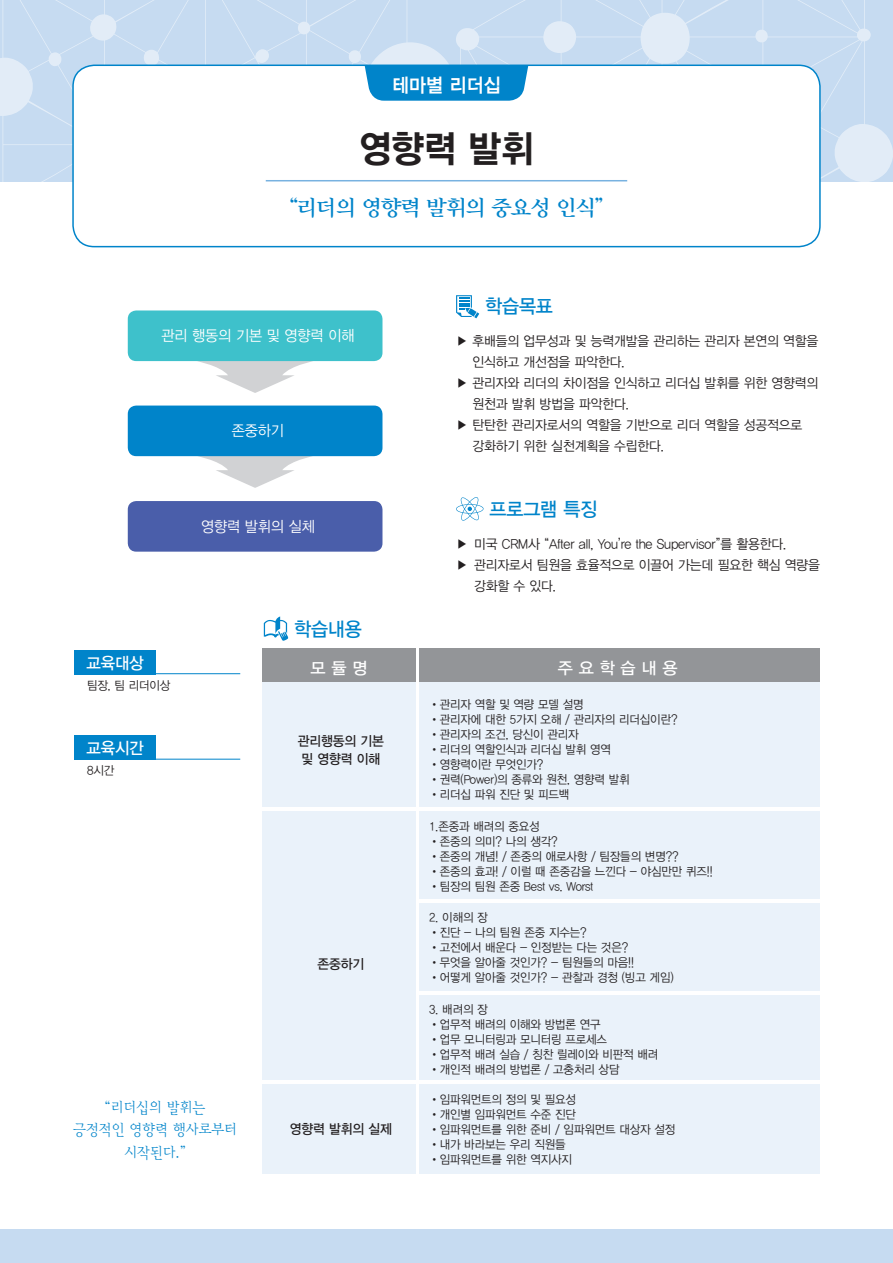
<style>
.page{position:relative;width:893px;height:1263px;background:#fff}
.page>*{position:absolute;margin:0;border:0;box-sizing:border-box;transform-origin:0 0}
.t1{font:37.5px "YDVYGO35";color:#231f20;scale:.95 1}
.t2{font:21px "YDVC Mjo L";letter-spacing:-.075em;color:#0084ca}
.t3{font:19.5px "YDVYGO33";letter-spacing:-.01em;color:#0084ca;scale:.95 1}
.t4{font:19.5px "YDVYGO34";color:#fff;scale:.95 1}
.t5{font:16.5px "YDVYGO33";letter-spacing:-.01em;color:#fff}
.t6{font:16.5px "YDVYGO33";letter-spacing:-.01em;color:#fff;scale:.95 1}
.t7{font:15px "YDVY Mj O22";color:#0084ca;scale:.95 1}
.t8{font:15px "YDVYGO32";letter-spacing:-.01em;color:#fff;scale:.95 1}
.t9{font:13.5px/21px "YDVYGO32";letter-spacing:-.01em;color:#231f20;scale:.95 1}
.t10{font:13.5px "YDVYGO33";letter-spacing:-.01em;color:#231f20;scale:.95 1}
.t11{font:12px "YDVYGO32";letter-spacing:-.01em;color:#231f20;scale:.95 1}
</style>
<div class="page">
<div style="left:0;top:1229px;width:893px;height:34px;background:#c6dbf1"></div>
<svg style="left:0;top:0;width:411px;height:248px;background:#cee0f3"></svg>
<svg style="left:411px;top:0;width:482px;height:319px"></svg>
<div style="left:73px;top:65px;width:747px;height:182px;background:#fff;border-radius:21px"></div>
<div style="left:72px;top:65px;width:749px;height:182px;border:2px solid #0084ca;border-radius:21px"></div>
<svg style="left:365px;top:66px;width:163px;height:35px;background:#0e8acc"></svg>
<div style="left:263px;top:672px;width:557px;height:501px;background:#eaf2fa"></div>
<div style="left:263px;top:648px;width:557px;height:34px;background:#939598"></div>
<hr style="left:263px;top:807px;width:557px;height:3px;background:#fff">
<hr style="left:416px;top:899px;width:404px;height:4px;background:#fff">
<hr style="left:416px;top:991px;width:404px;height:3px;background:#fff">
<hr style="left:263px;top:1080px;width:557px;height:4px;background:#fff">
<hr style="left:416px;top:648px;width:3px;height:526px;background:#fff">
<svg style="left:456px;top:295px;width:23px;height:23px"></svg>
<svg style="left:456px;top:497px;width:27px;height:24px"></svg>
<hr style="left:266px;top:180px;width:361px;height:1px;background:#78b2e0">
<div style="left:74px;top:650px;width:82px;height:24px;background:#0084ca"></div>
<div style="left:74px;top:735px;width:82px;height:24px;background:#0084ca"></div>
<hr style="left:74px;top:673px;width:166px;height:1px;background:#0084ca">
<hr style="left:74px;top:759px;width:166px;height:1px;background:#0084ca">
<svg style="left:264px;top:616px;width:24px;height:25px"></svg>
<svg style="left:193px;top:361px;width:124px;height:32px"></svg>
<svg style="left:193px;top:456px;width:124px;height:32px"></svg>
<div style="left:128px;top:310px;width:254px;height:51px;background:#3ec1cb;border-radius:9px"></div>
<div style="left:128px;top:406px;width:254px;height:50px;background:#0084ca;border-radius:9px"></div>
<div style="left:128px;top:501px;width:254px;height:51px;background:#4a5eaa;border-radius:9px"></div>
<p class="t4" style="left:392px;top:72px;width:116px">테마별 리더십</p>
<p class="t1" style="left:359px;top:123px;width:185px">영향력 발휘</p>
<p class="t2" style="left:290px;top:193px;width:315px">“리더의 영향력 발휘의 중요성 인식”</p>
<p class="t8" style="left:161px;top:326px;width:205px">관리 행동의 기본 및 영향력 이해</p>
<p class="t8" style="left:232px;top:421px;width:56px">존중하기</p>
<p class="t3" style="left:485px;top:293px;width:73px">학습목표</p>
<p class="t9" style="left:456px;top:329px;width:383px">▶ 후배들의 업무성과 및 능력개발을 관리하는 관리자 본연의 역할을</p>
<p class="t9" style="left:473px;top:350px;width:162px">인식하고 개선점을 파악한다.</p>
<p class="t9" style="left:456px;top:371px;width:383px">▶ 관리자와 리더의 차이점을 인식하고 리더십 발휘를 위한 영향력의</p>
<p class="t9" style="left:473px;top:392px;width:166px">원천과 발휘 방법을 파악한다.</p>
<p class="t9" style="left:473px;top:413px;width:349px;text-indent:-16px">▶ 탄탄한 관리자로서의 역할을 기반으로 리더 역할을 성공적으로 강화하기 위한 실천계획을 수립한다.</p>
<p class="t6" style="left:87px;top:651px;width:62px">교육대상</p>
<p class="t8" style="left:201px;top:516px;width:121px">영향력 발휘의 실체</p>
<p class="t3" style="left:294px;top:616px;width:73px">학습내용</p>
<p class="t3" style="left:490px;top:496px;width:115px">프로그램 특징</p>
<p class="t9" style="left:456px;top:533px;width:349px">▶ 미국 CRM사 “After all, You’re the Supervisor”를 활용한다.</p>
<p class="t9" style="left:456px;top:554px;width:384px">▶ 관리자로서 팀원을 효율적으로 이끌어 가는데 필요한 핵심 역량을</p>
<p class="t9" style="left:474px;top:575px;width:88px">강화할 수 있다.</p>
<p class="t5" style="left:310px;top:656px;width:59px">모 듈 명</p>
<p class="t5" style="left:558px;top:656px;width:121px">주 요 학 습 내 용</p>
<p class="t11" style="left:87px;top:677px;width:89px">팀장, 팀 리더이상</p>
<p class="t6" style="left:87px;top:737px;width:62px">교육시간</p>
<p class="t11" style="left:87px;top:763px;width:30px">8시간</p>
<p class="t7" style="left:105px;top:1097px;width:107px">“리더십의 발휘는</p>
<p class="t7" style="left:73px;top:1119px;width:174px">긍정적인 영향력 행사로부터</p>
<p class="t7" style="left:124px;top:1142px;width:66px">시작된다.”</p>
<p class="t10" style="left:298px;top:732px;width:92px">관리행동의 기본</p>
<p class="t10" style="left:301px;top:750px;width:85px">및 영향력 이해</p>
<p class="t10" style="left:317px;top:955px;width:51px">존중하기</p>
<p class="t10" style="left:290px;top:1119px;width:109px">영향력 발휘의 실제</p>
<p class="t11" style="left:429px;top:696px;width:164px">•관리자 역할 및 역량 모델 설명</p>
<p class="t11" style="left:429px;top:711px;width:263px">•관리자에 대한 5가지 오해 / 관리자의 리더십이란?</p>
<p class="t11" style="left:429px;top:726px;width:159px">•관리자의 조건, 당신이 관리자</p>
<p class="t11" style="left:429px;top:741px;width:193px">•리더의 역할인식과 리더십 발휘 영역</p>
<p class="t11" style="left:429px;top:756px;width:122px">•영향력이란 무엇인가?</p>
<p class="t11" style="left:429px;top:771px;width:212px">•권력(Power)의 종류와 원천, 영향력 발휘</p>
<p class="t11" style="left:429px;top:786px;width:149px">•리더십 파워 진단 및 피드백</p>
<p class="t11" style="left:429px;top:819px;width:118px">1.존중과 배려의 중요성</p>
<p class="t11" style="left:429px;top:834px;width:137px">•존중의 의미? 나의 생각?</p>
<p class="t11" style="left:429px;top:849px;width:264px">•존중의 개념! / 존중의 애로사항 / 팀장들의 변명??</p>
<p class="t11" style="left:429px;top:864px;width:300px">•존중의 효과! / 이럴 때 존중감을 느낀다 - 야심만만 퀴즈!!</p>
<p class="t11" style="left:429px;top:879px;width:174px">•팀장의 팀원 존중 Best vs. Worst</p>
<p class="t11" style="left:429px;top:909px;width:63px">2. 이해의 장</p>
<p class="t11" style="left:429px;top:924px;width:167px">•진단 - 나의 팀원 존중 지수는?</p>
<p class="t11" style="left:429px;top:939px;width:211px">•고전에서 배운다 - 인정받는 다는 것은?</p>
<p class="t11" style="left:429px;top:954px;width:217px">•무엇을 알아줄 것인가? - 팀원들의 마음!!</p>
<p class="t11" style="left:429px;top:969px;width:259px">•어떻게 알아줄 것인가? - 관찰과 경청 (빙고 게임)</p>
<p class="t11" style="left:429px;top:1001px;width:63px">3. 배려의 장</p>
<p class="t11" style="left:429px;top:1016px;width:182px">•업무적 배려의 이해와 방법론 연구</p>
<p class="t11" style="left:429px;top:1031px;width:189px">•업무 모니터링과 모니터링 프로세스</p>
<p class="t11" style="left:429px;top:1046px;width:243px">•업무적 배려 실습 / 칭찬 릴레이와 비판적 배려</p>
<p class="t11" style="left:429px;top:1061px;width:202px">•개인적 배려의 방법론 / 고충처리 상담</p>
<p class="t11" style="left:429px;top:1091px;width:156px">•임파워먼트의 정의 및 필요성</p>
<p class="t11" style="left:429px;top:1106px;width:156px">•개인별 임파워먼트 수준 진단</p>
<p class="t11" style="left:429px;top:1121px;width:260px">•임파워먼트를 위한 준비 / 임파워먼트 대상자 설정</p>
<p class="t11" style="left:429px;top:1136px;width:145px">•내가 바라보는 우리 직원들</p>
<p class="t11" style="left:429px;top:1151px;width:152px">•임파워먼트를 위한 역지사지</p>
</div>
